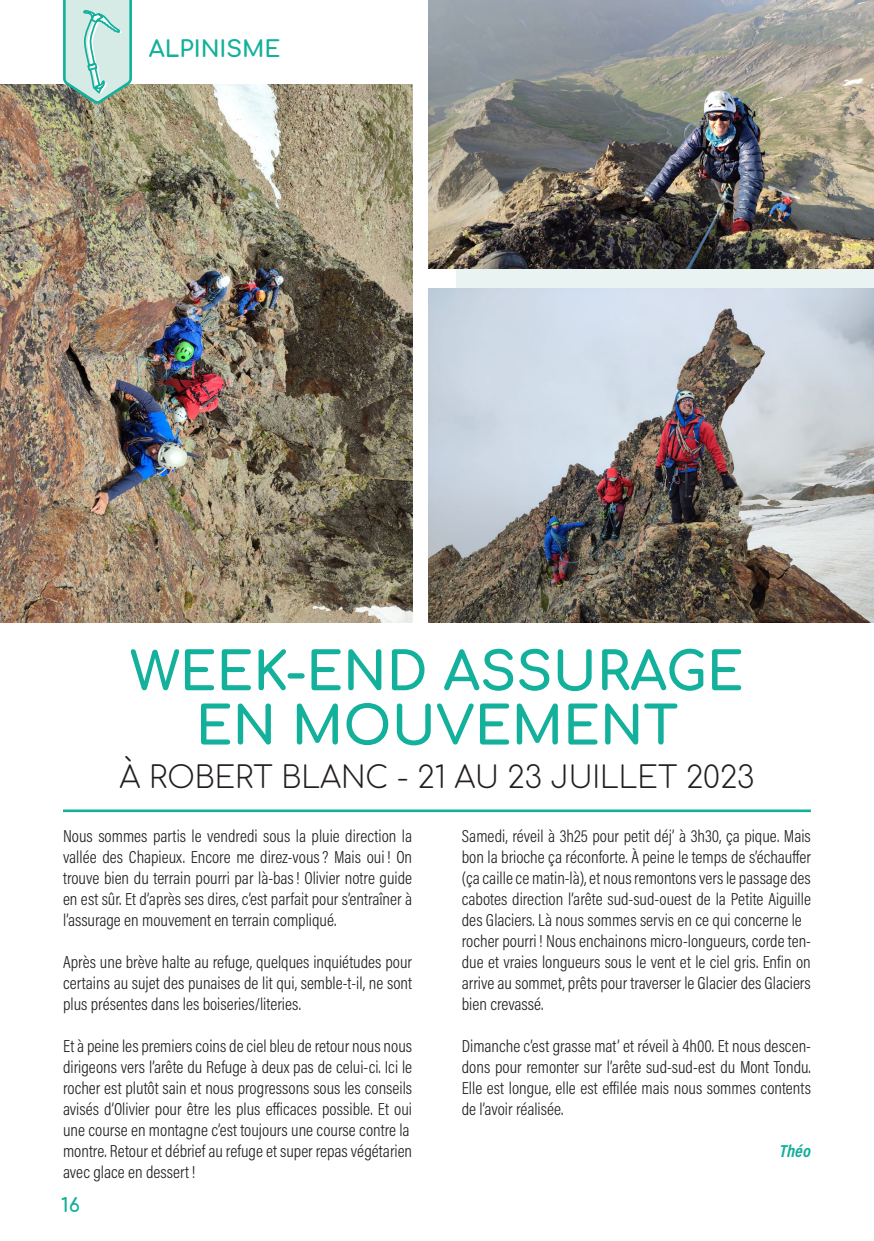
<style>
.page{position:relative;width:874px;height:1241px;background:#fff}
.page>*{position:absolute;margin:0;border:0;box-sizing:border-box;transform-origin:0 0}
.t1{font:700 52.5px "Comfortaa";color:#13b09b}
.t2{font:300 29.75px "Comfortaa";color:#231f20}
.t3{font:700 22.75px "Comfortaa";color:#13b09b}
.t4{font:700 19.25px "Comfortaa";color:#13b09b}
.t5{font:300 17.5px/21px "Acumin Pro Cond";color:#231f20;text-align:justify}
.t6{font:italic 700 17.5px "Acumin Pro Cond";color:#13b09b}
</style>
<div class="page">
<div style="left:456px;top:0;width:417px;height:602px;background:#e9f4f2"></div>
<hr style="left:63px;top:809px;width:747px;height:3px;background:#13b09b">
<img style="left:428px;top:288px;width:445px;height:334px">
<img style="left:428px;top:0;width:445px;height:268px">
<img style="left:0;top:84px;width:412px;height:538px">
<svg style="left:62px;top:0;width:71px;height:106px;background:#b2d6cd"></svg>
<h3 class="t3" style="left:149px;top:27px;width:133px">ALPINISME</h3>
<p class="t1" style="left:130px;top:622px;width:614px">WEEK-END ASSURAGE</p>
<p class="t1" style="left:196px;top:677px;width:484px">EN MOUVEMENT</p>
<p class="t2" style="left:119px;top:750px;width:636px">À ROBERT BLANC - 21 AU 23 JUILLET 2023</p>
<p class="t5" style="left:63px;top:824px;width:350px">Nous sommes partis le vendredi sous la pluie direction la vallée des Chapieux. Encore me direz-vous? Mais oui ! On trouve bien du terrain pourri par là-bas! Olivier notre guide en est sûr. Et d’après ses dires, c’est parfait pour s’entraîner à l’assurage en mouvement en terrain compliqué.</p>
<p class="t5" style="left:63px;top:950px;width:350px">Après une brève halte au refuge, quelques inquiétudes pour certains au sujet des punaises de lit qui, semble-t-il, ne sont plus présentes dans les boiseries/literies.</p>
<p class="t5" style="left:63px;top:1034px;width:350px">Et à peine les premiers coins de ciel bleu de retour nous nous dirigeons vers l’arête du Refuge à deux pas de celui-ci. Ici le rocher est plutôt sain et nous progressons sous les conseils avisés d’Olivier pour être les plus efficaces possible. Et oui une course en montagne c’est toujours une course contre la</p>
<p class="t5" style="left:63px;top:1139px;width:350px">montre. Retour et débrief au refuge et super repas végétarien avec glace en dessert !</p>
<p class="t4" style="left:61px;top:1186px;width:20px">16</p>
<p class="t5" style="left:461px;top:824px;width:350px">Samedi, réveil à 3h25 pour petit déj’ à 3h30, ça pique. Mais bon la brioche ça réconforte. À peine le temps de s’échauffer (ça caille ce matin-là), et nous remontons vers le passage des cabotes direction l’arête sud-sud-ouest de la Petite Aiguille des Glaciers. Là nous sommes servis en ce qui concerne le</p>
<p class="t5" style="left:461px;top:929px;width:350px">rocher pourri ! Nous enchainons micro-longueurs, corde ten&shy;due et vraies longueurs sous le vent et le ciel gris. Enfin on arrive au sommet, prêts pour traverser le Glacier des Glaciers bien crevassé.</p>
<p class="t5" style="left:461px;top:1034px;width:350px">Dimanche c’est grasse mat’ et réveil à 4h00. Et nous descen&shy;dons pour remonter sur l’arête sud-sud-est du Mont Tondu.<br>Elle est longue, elle est effilée mais nous sommes contents de l’avoir réalisée.</p>
<p class="t6" style="left:779px;top:1139px;width:32px">Théo</p>
</div>
